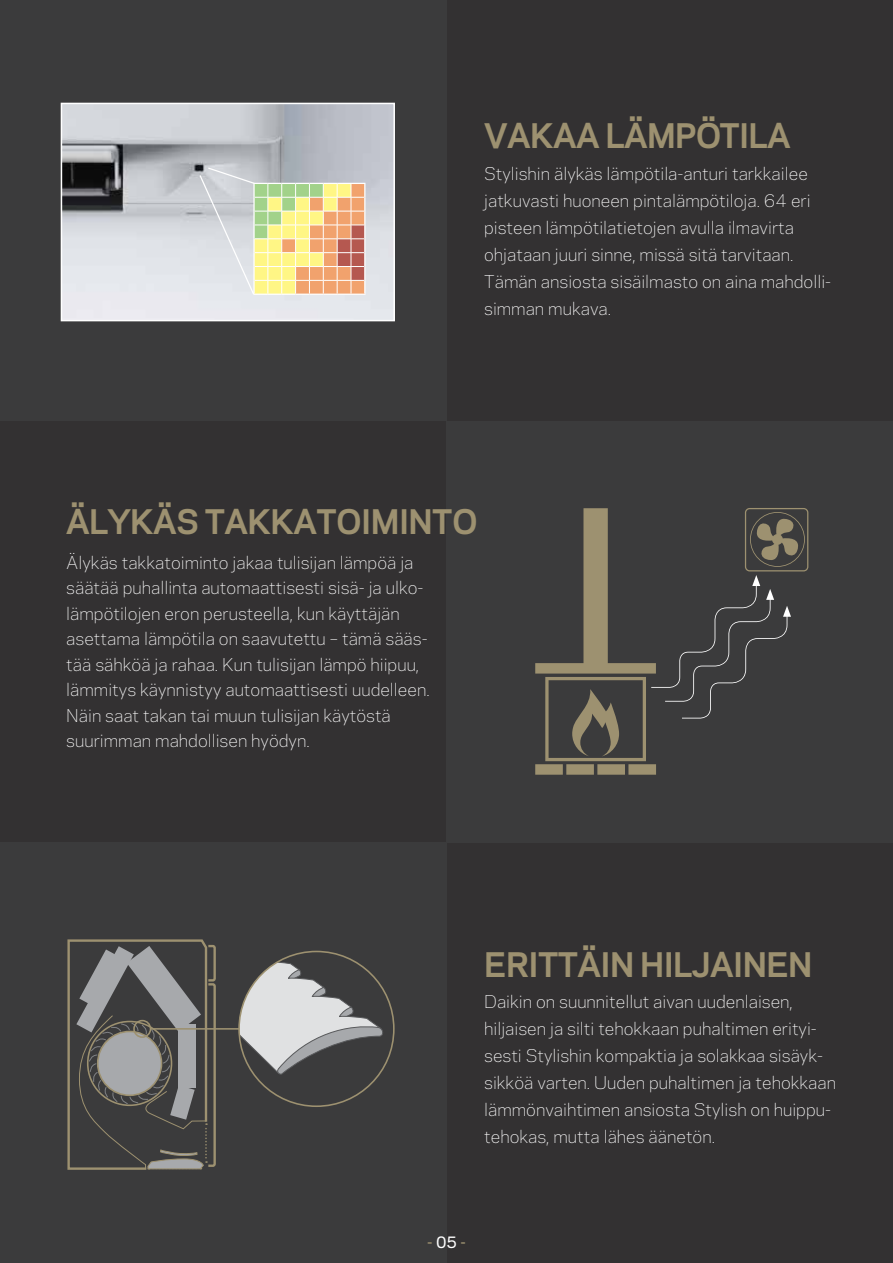
<style>
.page{position:relative;width:893px;height:1263px;background:#333132}
.page>*{position:absolute;margin:0;border:0;box-sizing:border-box;transform-origin:0 0}
.t1{font:700 31.8px "Galaxie Polaris";letter-spacing:-.02em;color:#9d9170}
.t2{font:300 16.5px/27px "Galaxie Polaris";color:#fff}
.t3{font:500 15px "Galaxie Polaris";color:#9d9170}
.s1{color:#fff}
</style>
<div class="page">
<div style="left:446px;top:421px;width:447px;height:421px;background:#3b3b3c"></div>
<div style="left:0;top:0;width:446px;height:421px;background:#3b3b3c"></div>
<div style="left:0;top:842px;width:446px;height:421px;background:#3b3b3c"></div>
<svg style="left:67px;top:939px;width:149px;height:231px"></svg>
<svg style="left:239px;top:951px;width:146px;height:126px"></svg>
<div style="left:133px;top:1020px;width:18px;height:18px;border:2px solid #9d9170;border-radius:50%"></div>
<hr style="left:150px;top:1028px;width:89px;height:2px;background:#9d9170">
<svg style="left:535px;top:508px;width:273px;height:267px"></svg>
<svg style="left:64px;top:106px;width:328px;height:212px;background:#c3c6cb"></svg>
<div style="left:61px;top:103px;width:334px;height:218px;border:2px solid #fff"></div>
<svg style="left:198px;top:166px;width:167px;height:130px;background:#ddcfac"></svg>
<svg style="left:651px;top:575px;width:140px;height:143px"></svg>
<h1 class="t1" style="left:484px;top:112px;width:308px">VAKAA LÄMPÖTILA</h1>
<p class="t2" style="left:484px;top:159px;width:349px">Stylishin älykäs lämpötila-anturi tarkkailee jatkuvasti huoneen pintalämpötiloja. 64 eri pisteen lämpötilatietojen avulla ilmavirta ohjataan juuri sinne, missä sitä tarvitaan.<br>Tämän ansiosta sisäilmasto on aina mahdolli&shy;simman mukava.</p>
<h1 class="t1" style="left:66px;top:498px;width:413px">ÄLYKÄS TAKKATOIMINTO</h1>
<p class="t2" style="left:66px;top:549px;width:365px;line-height:25.5px">Älykäs takkatoiminto jakaa tulisijan lämpöä ja säätää puhallinta automaattisesti sisä- ja ulko&shy;lämpötilojen eron perusteella, kun käyttäjän asettama lämpötila on saavutettu – tämä sääs&shy;tää sähköä ja rahaa. Kun tulisijan lämpö hiipuu, lämmitys käynnistyy automaattisesti uudelleen.<br>Näin saat takan tai muun tulisijan käytöstä suurimman mahdollisen hyödyn.</p>
<h1 class="t1" style="left:484px;top:940px;width:330px">ERITTÄIN HILJAINEN</h1>
<p class="t2" style="left:484px;top:987px;width:353px">Daikin on suunnitellut aivan uudenlaisen, hiljaisen ja silti tehokkaan puhaltimen erityi&shy;sesti Stylishin kompaktia ja solakkaa sisäyk&shy;sikköä varten. Uuden puhaltimen ja tehokkaan lämmönvaihtimen ansiosta Stylish on huippu&shy;tehokas, mutta lähes äänetön.</p>
<p class="t3" style="left:427px;top:1231px;width:40px">- <span class="s1">05</span> -</p>
</div>
